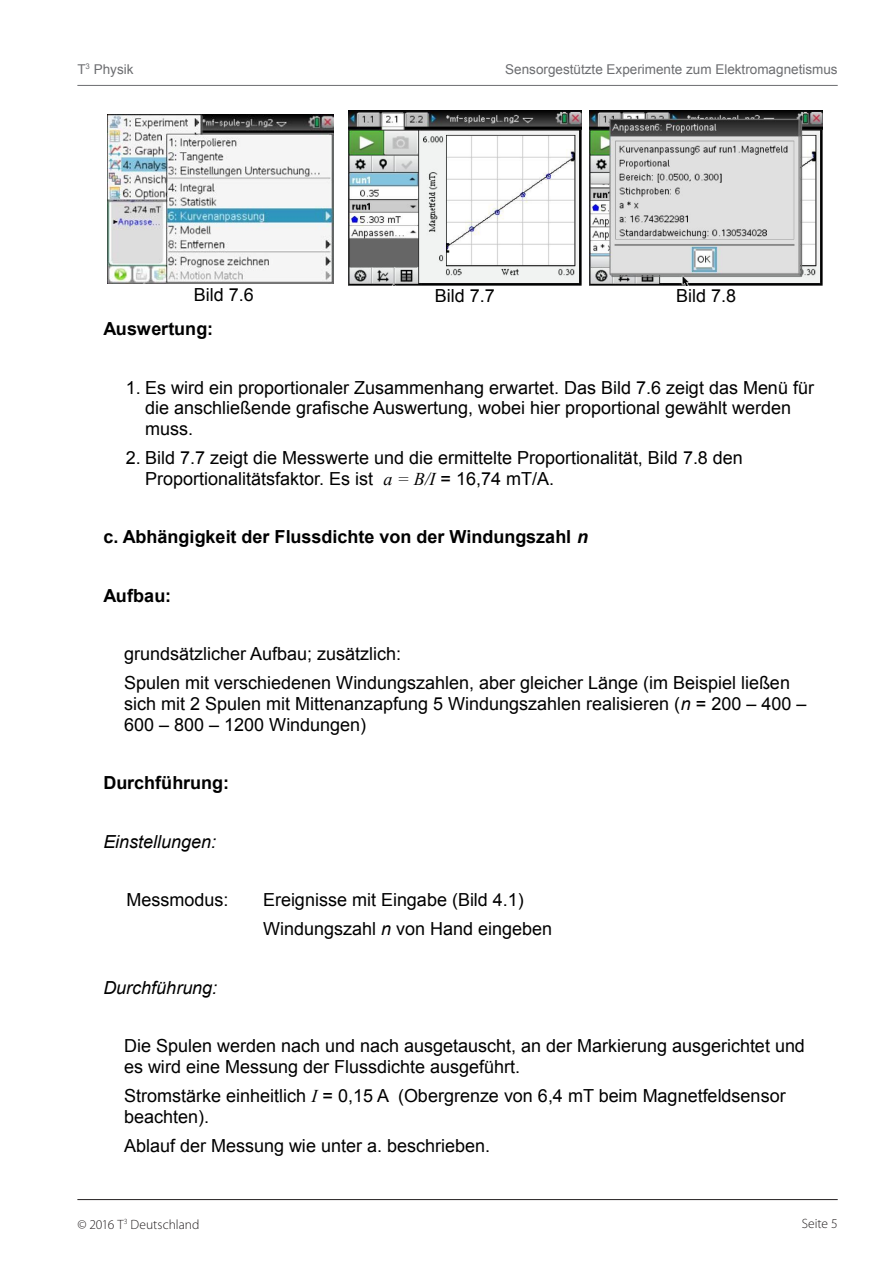
<style>
.page{position:relative;width:893px;height:1263px;background:#fff}
.page>*{position:absolute;margin:0;border:0;box-sizing:border-box;transform-origin:0 0}
.t1{font:18px/20.7px "Arial";color:#000}
.t2{font:700 18px "Arial";color:#000}
.t3{font:italic 18px "Arial";color:#000}
.t4{font:13.5px "Arial";color:#6c6d70}
.t5{font:300 13.5px "Myriad Pro";color:#231f20}
.s1{font-family:"Times New Roman";font-style:italic}
.s2{font-style:italic}
</style>
<div class="page">
<hr style="left:77px;top:1199px;width:761px;height:1px;background:#231f20">
<svg style="left:822px;top:114px;width:1px;height:170px"></svg>
<img style="left:107px;top:114px;width:226px;height:170px">
<img style="left:348px;top:111px;width:233px;height:174px">
<img style="left:589px;top:111px;width:233px;height:174px">
<hr style="left:77px;top:85px;width:761px;height:1px;background:#6c6d70">
<p class="t4" style="left:77px;top:60px;width:58px">T<sup>3</sup> Physik</p>
<p class="t4" style="left:505px;top:60px;width:334px">Sensorgestützte Experimente zum Elektromagnetismus</p>
<p class="t1" style="left:194px;top:284px;width:61px">Bild 7.6</p>
<p class="t1" style="left:435px;top:286px;width:61px">Bild 7.7</p>
<p class="t1" style="left:676px;top:286px;width:62px">Bild 7.8</p>
<p class="t2" style="left:103px;top:319px;width:111px">Auswertung:</p>
<p class="t1" style="left:145px;top:377px;width:670px;text-indent:-20px">1. Es wird ein proportionaler Zusammenhang erwartet. Das Bild 7.6 zeigt das Menü für die anschließende grafische Auswertung, wobei hier proportional gewählt werden muss.</p>
<p class="t1" style="left:145px;top:448px;width:599px;text-indent:-20px">2. Bild 7.7 zeigt die Messwerte und die ermittelte Proportionalität, Bild 7.8 den<br>Proportionalitätsfaktor. Es ist <span class="s1">a = B/I</span> = 16,74 mT/A.</p>
<p class="t2" style="left:103px;top:528px;width:486px">c. Abhängigkeit der Flussdichte von der Windungszahl <span class="s2">n</span></p>
<p class="t2" style="left:103px;top:586px;width:69px">Aufbau:</p>
<p class="t1" style="left:124px;top:640px;width:667px;line-height:29.2px">grundsätzlicher Aufbau; zusätzlich:<br>Spulen mit verschiedenen Windungszahlen, aber gleicher Länge (im Beispiel ließen</p>
<p class="t1" style="left:124px;top:694px;width:684px">sich mit 2 Spulen mit Mittenanzapfung 5 Windungszahlen realisieren (<span class="s2">n</span> = 200 – 400 –<br>600 – 800 – 1200 Windungen)</p>
<p class="t2" style="left:103px;top:773px;width:127px">Durchführung:</p>
<p class="t3" style="left:103px;top:834px;width:114px">Einstellungen:</p>
<p class="t1" style="left:126px;top:890px;width:104px">Messmodus:</p>
<p class="t1" style="left:263px;top:886px;width:291px;line-height:29.1px">Ereignisse mit Eingabe (Bild 4.1)<br>Windungszahl <span class="s2">n</span> von Hand eingeben</p>
<p class="t3" style="left:103px;top:980px;width:115px">Durchführung:</p>
<p class="t1" style="left:124px;top:1036px;width:682px">Die Spulen werden nach und nach ausgetauscht, an der Markierung ausgerichtet und es wird eine Messung der Flussdichte ausgeführt.</p>
<p class="t1" style="left:124px;top:1086px;width:663px">Stromstärke einheitlich <span class="s1">I</span> = 0,15 A (Obergrenze von 6,4 mT beim Magnetfeldsensor beachten).</p>
<p class="t1" style="left:124px;top:1136px;width:367px">Ablauf der Messung wie unter a. beschrieben.</p>
<p class="t5" style="left:77px;top:1216px;width:124px">© 2016 T<sup>3</sup> Deutschland</p>
<p class="t5" style="left:802px;top:1216px;width:37px">Seite 5</p>
</div>
